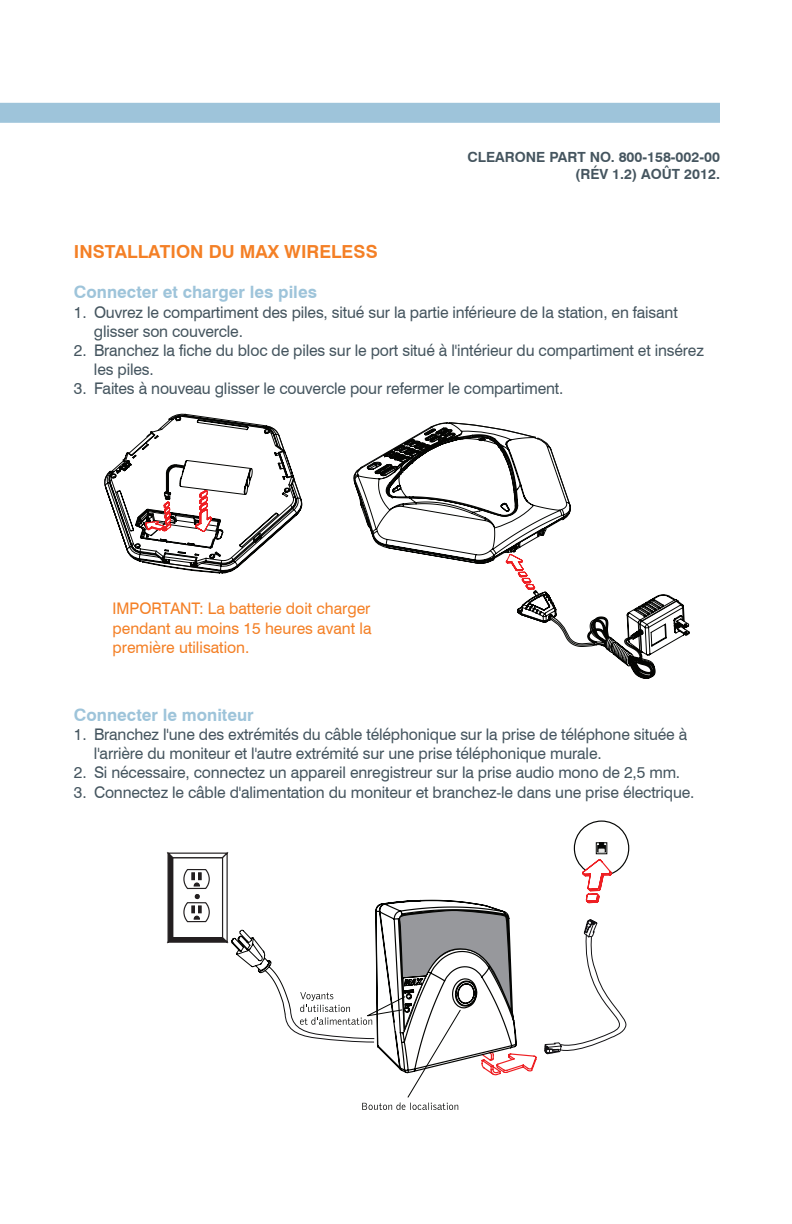
<style>
.page{position:relative;width:792px;height:1224px;background:#fff}
.page>*{position:absolute;margin:0;border:0;box-sizing:border-box;transform-origin:0 0}
.Header-Level_2__Blue{font:700 18px "Swiss 721 BT";color:#f48026}
.Header-Level_2__Blue-2{font:700 17px "Swiss 721 BT";color:#9ec4da}
.t1{font:16px/19.2px "Swiss 721 BT";letter-spacing:-.01em;color:#45555f}
.t2{font:16px/19.2px "Swiss 721 BT";color:#f48026;text-align:justify}
.t3{font:700 14px "Swiss 721 BT";color:#45555f}
</style>
<div class="page">
<svg style="left:104px;top:414px;width:199px;height:158px"></svg>
<svg style="left:354px;top:422px;width:335px;height:257px"></svg>
<div style="left:0;top:103px;width:720px;height:20px;background:#9ec4da"></div>
<svg style="left:544px;top:919px;width:83px;height:136px"></svg>
<svg style="left:573px;top:821px;width:56px;height:83px"></svg>
<svg style="left:167px;top:852px;width:370px;height:258px"></svg>
<p class="t3" style="left:468px;top:149px;width:254px">CLEARONE PART NO. 800-158-002-00</p>
<p class="t3" style="left:575px;top:166px;width:146px">(RÉV 1.2) AOÛT 2012.</p>
<p class="Header-Level_2__Blue" style="left:74px;top:240px;width:305px">INSTALLATION DU MAX WIRELESS</p>
<p class="Header-Level_2__Blue-2" style="left:74px;top:282px;width:244px">Connecter et charger les piles</p>
<p class="t1" style="left:94px;top:302px;width:585px;text-indent:-20px">1. Ouvrez le compartiment des piles, situé sur la partie inférieure de la station, en faisant glisser son couvercle.</p>
<p class="t1" style="left:94px;top:341px;width:611px;text-indent:-20px">2. Branchez la fiche du bloc de piles sur le port situé à l'intérieur du compartiment et insérez les piles.</p>
<p class="t1" style="left:74px;top:379px;width:491px">3. Faites à nouveau glisser le couvercle pour refermer le compartiment.</p>
<p class="t2" style="left:112px;top:599px;width:261px">IMPORTANT: La batterie doit charger pendant au moins 15 heures avant la première utilisation.</p>
<p class="Header-Level_2__Blue-2" style="left:74px;top:704px;width:181px">Connecter le moniteur</p>
<p class="t1" style="left:94px;top:725px;width:595px;text-indent:-20px">1. Branchez l'une des extrémités du câble téléphonique sur la prise de téléphone située à l'arrière du moniteur et l'autre extrémité sur une prise téléphonique murale.</p>
<p class="t1" style="left:74px;top:763px;width:608px">2. Si nécessaire, connectez un appareil enregistreur sur la prise audio mono de 2,5 mm.</p>
<p class="t1" style="left:74px;top:782px;width:622px">3. Connectez le câble d'alimentation du moniteur et branchez-le dans une prise électrique.</p>
</div>
